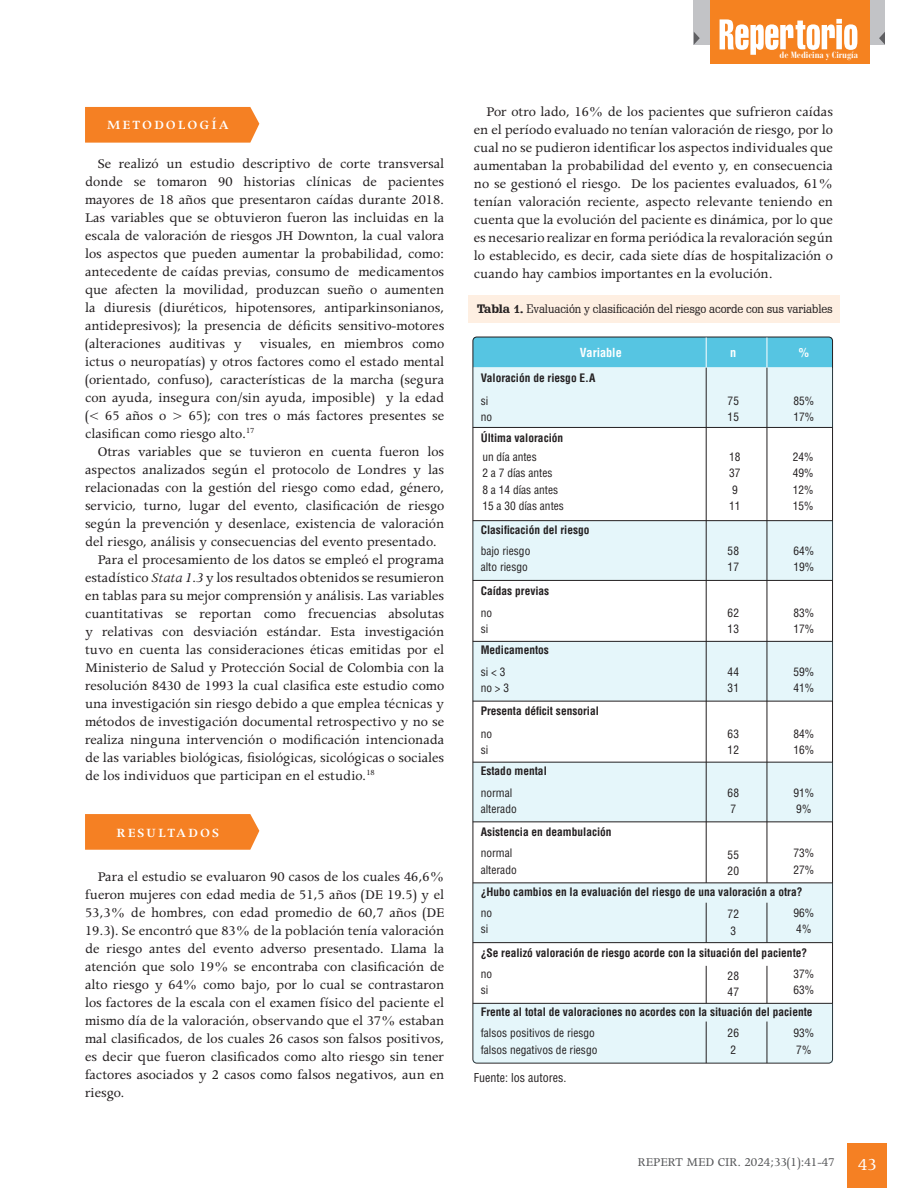
<style>
.page{position:relative;width:918px;height:1188px;background:#fff}
.page>*{position:absolute;margin:0;border:0;box-sizing:border-box;transform-origin:0 0}
.Estilo_de_párrafo_1{font:15px/18px "Apollo MT Std";color:#231f20;text-align:justify}
.Estilo_de_párrafo_2{font:600 14.25px "Apollo MT Std";letter-spacing:.14em;color:#fff}
.t1{font:13.5px "Apollo MT Std";color:#57585a}
.t2{font:700 condensed 12.15px "Helvetica LT Std";color:#fff}
.t3{font:12px "Schadow BT";letter-spacing:-.01em;color:#231f20}
.Estilo_de_párrafo_1-2{font:condensed 12px "Helvetica LT Std";color:#231f20}
.t4{font:700 condensed 11.4px "Helvetica LT Std";color:#231f20}
.t5{font:condensed 11.4px/16.4px "Helvetica LT Std";color:#231f20}
.t6{font:700 condensed 9px "Bauer Bodoni Std";color:#fff}
.s1{font-style:italic}
.s2{font-weight:700}
.s3{font-size:19.05px;color:#fff}
</style>
<div class="page">
<div style="left:848px;top:1143px;width:39px;height:45px;background:#f58023"></div>
<div style="left:693px;top:0;width:192px;height:45px;background:#c2c3c6"></div>
<div style="left:710px;top:0;width:160px;height:64px;background:#f58220"></div>
<svg style="left:720px;top:19px;width:137px;height:36px"></svg>
<svg style="left:694px;top:32px;width:6px;height:13px"></svg>
<svg style="left:879px;top:32px;width:6px;height:13px"></svg>
<div style="left:85px;top:107px;width:174px;height:36px;background:#f58023"></div>
<svg style="left:85px;top:814px;width:174px;height:36px;background:#f5842a"></svg>
<div style="left:469px;top:295px;width:371px;height:28px;background:#feefe2"></div>
<div style="left:473px;top:337px;width:360px;height:30px;background:#56c5e2"></div>
<div style="left:473px;top:368px;width:360px;height:59px;background:#e5f6fa"></div>
<div style="left:473px;top:521px;width:360px;height:59px;background:#e5f6fa"></div>
<div style="left:473px;top:641px;width:360px;height:60px;background:#e5f6fa"></div>
<div style="left:473px;top:762px;width:360px;height:60px;background:#e5f6fa"></div>
<div style="left:473px;top:883px;width:360px;height:60px;background:#e5f6fa"></div>
<div style="left:473px;top:1003px;width:360px;height:60px;background:#e5f6fa"></div>
<hr style="left:767px;top:337px;width:1px;height:30px;background:#fff">
<hr style="left:706px;top:337px;width:1px;height:30px;background:#fff">
<hr style="left:706px;top:1022px;width:1px;height:41px;background:#231f20">
<hr style="left:767px;top:368px;width:1px;height:515px;background:#231f20">
<hr style="left:706px;top:368px;width:1px;height:515px;background:#231f20">
<hr style="left:706px;top:903px;width:1px;height:40px;background:#231f20">
<hr style="left:767px;top:903px;width:1px;height:40px;background:#231f20">
<hr style="left:706px;top:966px;width:1px;height:37px;background:#231f20">
<hr style="left:767px;top:966px;width:1px;height:37px;background:#231f20">
<hr style="left:767px;top:1022px;width:1px;height:41px;background:#231f20">
<hr style="left:473px;top:427px;width:360px;height:1px;background:#231f20">
<hr style="left:473px;top:520px;width:360px;height:1px;background:#231f20">
<hr style="left:473px;top:641px;width:360px;height:1px;background:#231f20">
<hr style="left:473px;top:580px;width:360px;height:1px;background:#231f20">
<hr style="left:473px;top:762px;width:360px;height:1px;background:#231f20">
<hr style="left:473px;top:701px;width:360px;height:1px;background:#231f20">
<hr style="left:473px;top:822px;width:360px;height:1px;background:#231f20">
<hr style="left:473px;top:883px;width:360px;height:1px;background:#231f20">
<hr style="left:473px;top:942px;width:360px;height:1px;background:#231f20">
<hr style="left:473px;top:1003px;width:360px;height:1px;background:#231f20">
<p class="Estilo_de_párrafo_2" style="left:107px;top:118px;width:124px">METODOLOGÍA</p>
<p class="Estilo_de_párrafo_1" style="left:85px;top:156px;width:361px;text-indent:13px">Se realizó un estudio descriptivo de corte transversal donde se tomaron 90 historias clínicas de pacientes mayores de 18 años que presentaron caídas durante 2018.<br>Las variables que se obtuvieron fueron las incluidas en la escala de valoración de riesgos JH Downton, la cual valora los aspectos que pueden aumentar la probabilidad, como: antecedente de caídas previas, consumo de medicamentos que afecten la movilidad, produzcan sueño o aumenten la diuresis (diuréticos, hipotensores, antiparkinsonianos, antidepresivos); la presencia de déficits sensitivo-motores (alteraciones auditivas y visuales, en miembros como ictus o neuropatías) y otros factores como el estado mental (orientado, confuso), características de la marcha (segura con ayuda, insegura con/sin ayuda, imposible) y la edad (&lt; 65 años o &gt; 65); con tres o más factores presentes se clasifican como riesgo alto.<sup>17</sup></p>
<p class="Estilo_de_párrafo_1" style="left:85px;top:444px;width:361px;text-indent:13px">Otras variables que se tuvieron en cuenta fueron los aspectos analizados según el protocolo de Londres y las relacionadas con la gestión del riesgo como edad, género, servicio, turno, lugar del evento, clasificación de riesgo según la prevención y desenlace, existencia de valoración del riesgo, análisis y consecuencias del evento presentado.</p>
<p class="Estilo_de_párrafo_1" style="left:85px;top:552px;width:361px;text-indent:13px">Para el procesamiento de los datos se empleó el programa estadístico <span class="s1">Stata 1.3</span> y los resultados obtenidos se resumieron en tablas para su mejor comprensión y análisis. Las variables cuantitativas se reportan como frecuencias absolutas y relativas con desviación estándar. Esta investigación tuvo en cuenta las consideraciones éticas emitidas por el Ministerio de Salud y Protección Social de Colombia con la resolución 8430 de 1993 la cual clasifica este estudio como una investigación sin riesgo debido a que emplea técnicas y métodos de investigación documental retrospectivo y no se realiza ninguna intervención o modificación intencionada de las variables biológicas, fisiológicas, sicológicas o sociales de los individuos que participan en el estudio.<sup>18</sup></p>
<p class="Estilo_de_párrafo_2" style="left:117px;top:825px;width:104px">RESULTADOS</p>
<p class="Estilo_de_párrafo_1" style="left:85px;top:869px;width:361px;text-indent:13px">Para el estudio se evaluaron 90 casos de los cuales 46,6% fueron mujeres con edad media de 51,5 años (DE 19.5) y el 53,3% de hombres, con edad promedio de 60,7 años (DE 19.3). Se encontró que 83% de la población tenía valoración de riesgo antes del evento adverso presentado. Llama la atención que solo 19% se encontraba con clasificación de alto riesgo y 64% como bajo, por lo cual se contrastaron los factores de la escala con el examen físico del paciente el mismo día de la valoración, observando que el 37% estaban mal clasificados, de los cuales 26 casos son falsos positivos, es decir que fueron clasificados como alto riesgo sin tener factores asociados y 2 casos como falsos negativos, aun en riesgo.</p>
<p class="t6" style="left:780px;top:50px;width:80px">de Medicina y Cirugía</p>
<p class="Estilo_de_párrafo_1" style="left:474px;top:104px;width:361px;text-indent:13px">Por otro lado, 16% de los pacientes que sufrieron caídas en el período evaluado no tenían valoración de riesgo, por lo cual no se pudieron identificar los aspectos individuales que aumentaban la probabilidad del evento y, en consecuencia no se gestionó el riesgo. De los pacientes evaluados, 61% tenían valoración reciente, aspecto relevante teniendo en cuenta que la evolución del paciente es dinámica, por lo que es necesario realizar en forma periódica la revaloración según lo establecido, es decir, cada siete días de hospitalización o cuando hay cambios importantes en la evolución.</p>
<p class="t3" style="left:477px;top:302px;width:357px"><span class="s2">Tabla 1.</span> Evaluación y clasificación del riesgo acorde con sus variables</p>
<p class="t2" style="left:580px;top:345px;width:43px">Variable</p>
<p class="t2" style="left:730px;top:345px;width:8px">n</p>
<p class="t2" style="left:799px;top:345px;width:12px">%</p>
<p class="t4" style="left:481px;top:371px;width:116px">Valoración de riesgo E.A</p>
<p class="t5" style="left:481px;top:392px;width:13px">si no</p>
<p class="t5" style="left:728px;top:392px;width:13px">75<br>15</p>
<p class="t5" style="left:793px;top:392px;width:22px">85%<br>17%</p>
<p class="t4" style="left:481px;top:431px;width:84px">Última valoración</p>
<p class="t5" style="left:482px;top:449px;width:83px">un día antes<br>2 a 7 días antes<br>8 a 14 días antes<br>15 a 30 días antes</p>
<p class="t4" style="left:481px;top:522px;width:110px">Clasificación del riesgo</p>
<p class="t5" style="left:729px;top:449px;width:13px">18<br>37<br>9<br>11</p>
<p class="t5" style="left:793px;top:449px;width:22px;text-align:justify">24% 49% 12% 15%</p>
<p class="t5" style="left:481px;top:543px;width:51px">bajo riesgo alto riesgo</p>
<p class="t5" style="left:728px;top:543px;width:13px">58<br>17</p>
<p class="t5" style="left:793px;top:543px;width:22px">64%<br>19%</p>
<p class="t4" style="left:481px;top:583px;width:70px">Caídas previas</p>
<p class="t5" style="left:481px;top:604px;width:13px">no si</p>
<p class="t5" style="left:728px;top:604px;width:13px">62<br>13</p>
<p class="t5" style="left:793px;top:604px;width:22px">83%<br>17%</p>
<p class="t4" style="left:481px;top:643px;width:70px">Medicamentos</p>
<p class="t5" style="left:481px;top:663px;width:30px">si &lt; 3 no &gt; 3</p>
<p class="t5" style="left:728px;top:663px;width:13px">44<br>31</p>
<p class="t5" style="left:793px;top:663px;width:22px">59%<br>41%</p>
<p class="t4" style="left:481px;top:704px;width:120px">Presenta déficit sensorial</p>
<p class="t5" style="left:481px;top:725px;width:13px">no si</p>
<p class="t5" style="left:728px;top:725px;width:13px">63<br>12</p>
<p class="t5" style="left:793px;top:725px;width:22px">84%<br>16%</p>
<p class="t4" style="left:481px;top:764px;width:68px">Estado mental</p>
<p class="t5" style="left:481px;top:784px;width:38px">normal alterado</p>
<p class="t5" style="left:728px;top:784px;width:13px">68<br>7</p>
<p class="t5" style="left:793px;top:784px;width:22px">91%<br>9%</p>
<p class="t4" style="left:481px;top:825px;width:133px">Asistencia en deambulación</p>
<p class="t5" style="left:481px;top:845px;width:38px">normal alterado</p>
<p class="t5" style="left:728px;top:846px;width:13px">55<br>20</p>
<p class="t5" style="left:793px;top:845px;width:22px">73%<br>27%</p>
<p class="t4" style="left:481px;top:884px;width:323px">¿Hubo cambios en la evaluación del riesgo de una valoración a otra?</p>
<p class="t5" style="left:481px;top:904px;width:13px">no si</p>
<p class="t5" style="left:728px;top:906px;width:13px">72<br>3</p>
<p class="t5" style="left:793px;top:904px;width:22px">96%<br>4%</p>
<p class="t4" style="left:481px;top:946px;width:328px">¿Se realizó valoración de riesgo acorde con la situación del paciente?</p>
<p class="t5" style="left:481px;top:966px;width:13px">no si</p>
<p class="t5" style="left:728px;top:967px;width:13px">28<br>47</p>
<p class="t5" style="left:793px;top:966px;width:22px">37%<br>63%</p>
<p class="t4" style="left:481px;top:1005px;width:333px">Frente al total de valoraciones no acordes con la situación del paciente</p>
<p class="t5" style="left:481px;top:1025px;width:118px">falsos positivos de riesgo falsos negativos de riesgo</p>
<p class="t5" style="left:728px;top:1025px;width:13px">26<br>2</p>
<p class="t5" style="left:793px;top:1025px;width:22px">93%<br>7%</p>
<p class="Estilo_de_párrafo_1-2" style="left:474px;top:1070px;width:94px">Fuente: los autores.</p>
<p class="t1" style="left:638px;top:1155px;width:240px">REPERT MED CIR. 2024;33(1):41-47 <span class="s3">43</span></p>
</div>
